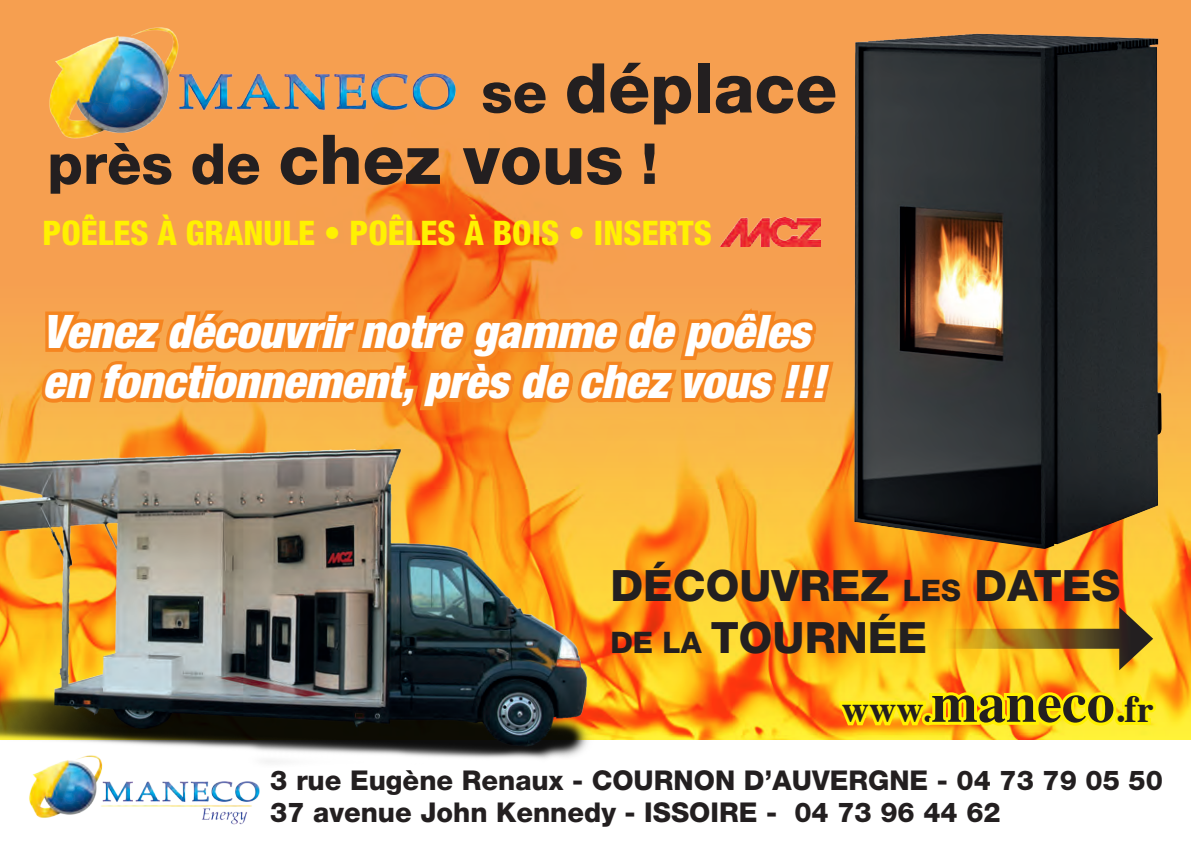
<style>
.page{position:relative;width:1191px;height:851px;background:#fff}
.page>*{position:absolute;margin:0;border:0;box-sizing:border-box;transform-origin:0 0}
.t1{font:800 68.6px/71.4px "Helvetica Neue";color:#231f20}
.t2{font:italic 900 condensed 46.2px/50.2px "Helvetica Neue";color:#fff}
.t3{font:800 43.2px/51.8px "Helvetica Neue";color:#231f20}
.t4{font:700 38px "Times";color:#231f20}
.t5{font:800 condensed 33.8px "Helvetica Neue";color:#fff101}
.t6{font:800 27.2px "Helvetica Neue";color:#231f20}
.s1{font-size:56.4px}
.s2{font-size:29.6px}
.s3{font-size:56px}
</style>
<div class="page">
<img style="left:0;top:0;width:1191px;height:739px">
<svg style="left:35px;top:217px;width:803px;height:288px;background:#f69a41"></svg>
<svg style="left:836px;top:687px;width:325px;height:43px;background:#fedb10"></svg>
<img style="left:854px;top:34px;width:307px;height:514px">
<img style="left:0;top:324px;width:633px;height:439px">
<img style="left:26px;top:751px;width:239px;height:74px">
<svg style="left:943px;top:628px;width:176px;height:20px;background:#9b751d"></svg>
<svg style="left:1119px;top:607px;width:34px;height:63px;background:#927927"></svg>
<img style="left:43px;top:20px;width:424px;height:137px">
<p class="t1" style="left:47px;top:52px;width:791px;text-indent:434px"><span class="s1">se</span> déplace <span class="s1">près de</span> chez vous <span class="s1">!</span></p>
<p class="t5" style="left:43px;top:212px;width:671px">POÊLES À GRANULE • POÊLES À BOIS • INSERTS</p>
<p class="t2" style="left:43px;top:306px;width:784px">Venez découvrir notre gamme de poêles en fonctionnement, près de chez vous !!!</p>
<p class="t3" style="left:610px;top:559px;width:511px">DÉCOUVREZ <span class="s2">LES</span> DATES<br><span class="s2">DE LA</span> TOURNÉE</p>
<p class="t4" style="left:841px;top:672px;width:314px">www.<span class="s3">maneco</span>.fr</p>
<p class="t6" style="left:270px;top:763px;width:894px">3 rue Eugène Renaux - COURNON D’AUVERGNE - 04 73 79 05 50</p>
<p class="t6" style="left:270px;top:796px;width:732px">37 avenue John Kennedy - ISSOIRE - 04 73 96 44 62</p>
</div>
